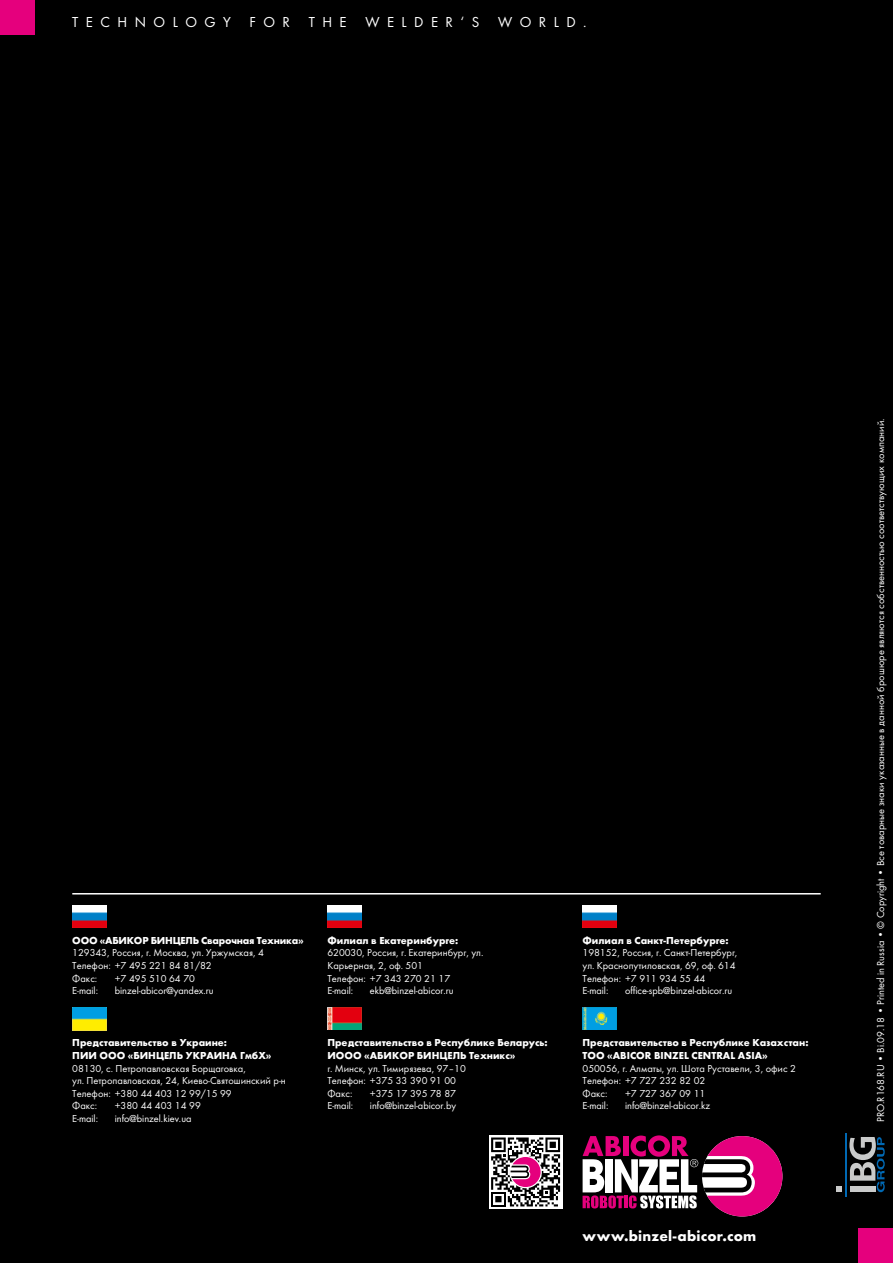
<style>
.page{position:relative;width:893px;height:1263px;background:#000}
.page>*{position:absolute;margin:0;border:0;box-sizing:border-box;transform-origin:0 0}
.t1{font:15px "Futura TOT Boo";letter-spacing:.5em;color:#fff}
.t2{font:700 15px "Futura TOT";letter-spacing:.015em;color:#fff}
.t3{font:10.5px/12.6px "Futura TOT Boo";color:#fff}
.t4{font:700 10.5px/12.6px "Futura TOT";color:#fff}
.t5{font:700 10.5px "Futura TOT";letter-spacing:-.02em;color:#fff}
</style>
<div class="page">
<div style="left:859px;top:1229px;width:34px;height:34px;background:#e5007d"></div>
<div style="left:0;top:0;width:34px;height:34px;background:#e5007d"></div>
<svg style="left:489px;top:1135px;width:73px;height:73px"></svg>
<svg style="left:491px;top:1137px;width:69px;height:69px"></svg>
<img style="left:72px;top:906px;width:35px;height:22px">
<img style="left:72px;top:1008px;width:35px;height:22px">
<img style="left:327px;top:1008px;width:35px;height:22px">
<img style="left:583px;top:1008px;width:34px;height:22px">
<img style="left:327px;top:906px;width:35px;height:22px">
<img style="left:583px;top:906px;width:34px;height:22px">
<hr style="left:72px;top:893px;width:749px;height:1px;background:#fff">
<hr style="left:845px;top:1132px;width:1px;height:64px;background:#0069b4">
<svg style="left:837px;top:1186px;width:5px;height:5px"></svg>
<svg style="left:849px;top:1137px;width:36px;height:55px;background:#525d65"></svg>
<svg style="left:583px;top:1135px;width:199px;height:81px"></svg>
<h1 class="t1" style="left:72px;top:13px;width:160px">TECHNOLOGY</h1>
<h1 class="t1" style="left:250px;top:13px;width:42px">FOR</h1>
<h1 class="t1" style="left:309px;top:13px;width:39px">THE</h1>
<h1 class="t1" style="left:365px;top:13px;width:223px">WELDER‘S WORLD.</h1>
<p class="t5" style="left:72px;top:934px;width:233px">ООО «АБИКОР БИНЦЕЛЬ Сварочная Техника»</p>
<p class="t3" style="left:72px;top:946px;width:193px">129343, Россия, г. Москва, ул. Уржумская, 4<br>Телефон: +7 495 221 84 81/82<br>Факс:</p>
<p class="t3" style="left:115px;top:972px;width:82px">+7 495 510 64 70</p>
<p class="t3" style="left:72px;top:984px;width:27px">E-mail:</p>
<p class="t3" style="left:115px;top:984px;width:100px">binzel-abicor@yandex.ru</p>
<p class="t4" style="left:72px;top:1036px;width:201px">Представительство в Украине:<br>ПИИ ООО «БИНЦЕЛЬ УКРАИНА ГмбХ»</p>
<p class="t3" style="left:72px;top:1062px;width:215px">08130, с. Петропавловская Борщаговка,<br>ул. Петропавловская, 24, Киево-Святошинский р-н<br>Телефон: +380 44 403 12 99/15 99<br>Факс:</p>
<p class="t3" style="left:115px;top:1099px;width:88px">+380 44 403 14 99</p>
<p class="t3" style="left:72px;top:1112px;width:27px">E-mail:</p>
<p class="t3" style="left:115px;top:1112px;width:78px">info@binzel.kiev.ua</p>
<p class="t4" style="left:327px;top:934px;width:133px">Филиал в Екатеринбурге:</p>
<p class="t3" style="left:327px;top:946px;width:157px">620030, Россия, г. Екатеринбург, ул.<br>Карьерная, 2, оф. 501<br>Телефон: +7 343 270 21 17<br>E-mail:</p>
<p class="t3" style="left:370px;top:984px;width:85px">ekb@binzel-abicor.ru</p>
<p class="t4" style="left:327px;top:1036px;width:222px">Представительство в Республике Беларусь:<br>ИООО «АБИКОР БИНЦЕЛЬ Техникс»</p>
<p class="t3" style="left:327px;top:1062px;width:140px">г. Минск, ул. Тимирязева, 97–10<br>Телефон: +375 33 390 91 00<br>Факс:</p>
<p class="t3" style="left:370px;top:1087px;width:88px">+375 17 395 78 87</p>
<p class="t3" style="left:327px;top:1099px;width:27px">E-mail:</p>
<p class="t3" style="left:370px;top:1099px;width:88px">info@binzel-abicor.by</p>
<p class="t4" style="left:583px;top:934px;width:148px">Филиал в Санкт-Петербурге:</p>
<p class="t3" style="left:583px;top:946px;width:156px">198152, Россия, г. Санкт-Петербург, ул. Краснопутиловская, 69, оф. 614<br>Телефон: +7 911 934 55 44<br>E-mail:</p>
<p class="t3" style="left:625px;top:984px;width:109px">office-spb@binzel-abicor.ru</p>
<p class="t4" style="left:582px;top:1036px;width:228px">Представительство в Республике Казахстан:<br>ТОО «ABICOR BINZEL CENTRAL ASIA»</p>
<p class="t3" style="left:582px;top:1062px;width:215px">050056, г. Алматы, ул. Шота Руставели, 3, офис 2<br>Телефон: +7 727 232 82 02<br>Факс:</p>
<p class="t3" style="left:625px;top:1087px;width:82px">+7 727 367 09 11</p>
<p class="t3" style="left:582px;top:1099px;width:27px">E-mail:</p>
<p class="t3" style="left:625px;top:1099px;width:87px">info@binzel-abicor.kz</p>
<h1 class="t2" style="left:583px;top:1226px;width:175px">www.binzel-abicor.com</h1>
<p class="t3" style="left:874px;top:1122px;width:705px;rotate:-90deg">PRO.R168.RU • Bi.09.18 • Printed in Russia • © Copyright • Все товарные знаки указанные в данной брошюре являются собственностью соответствующих компаний.</p>
</div>
